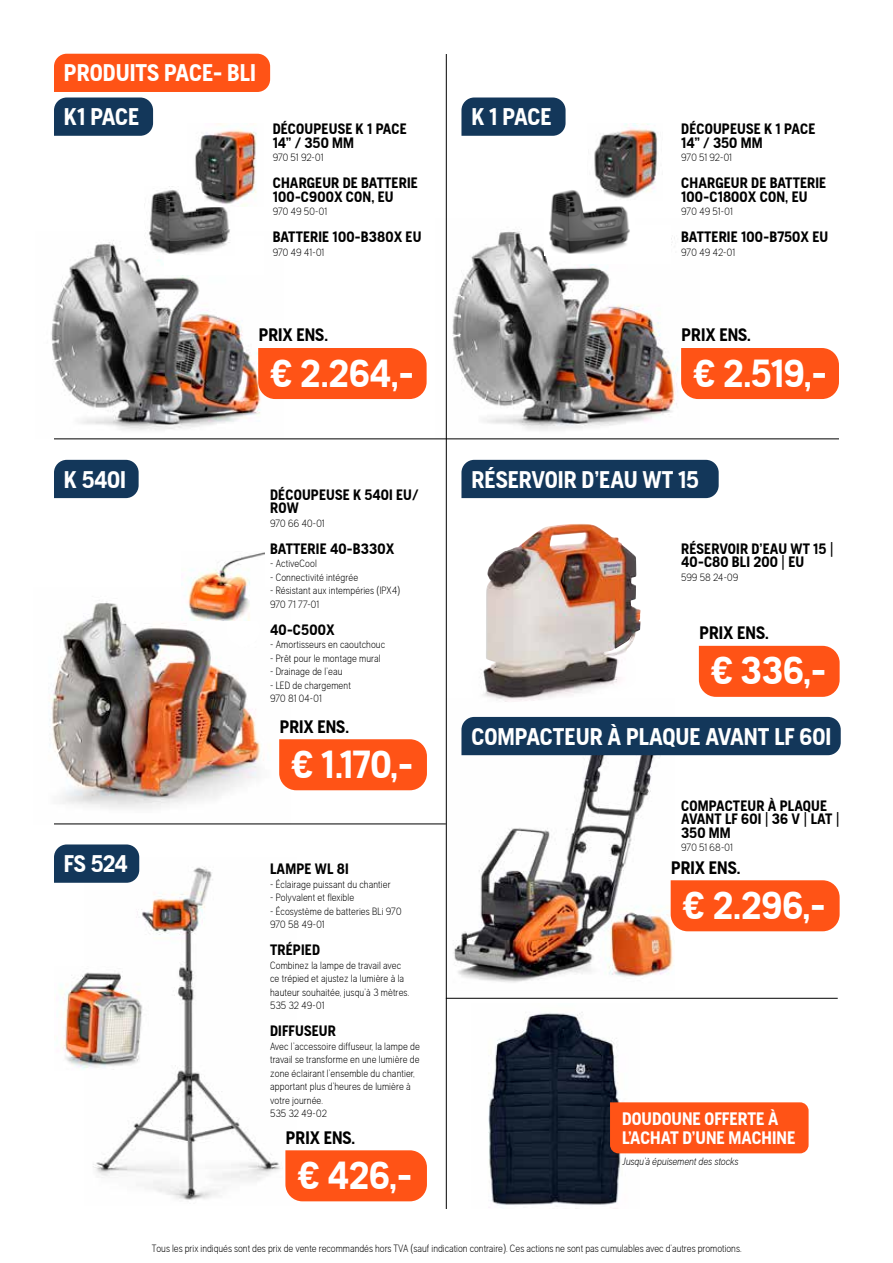
<style>
.page{position:relative;width:893px;height:1263px;background:#fff}
.page>*{position:absolute;margin:0;border:0;box-sizing:border-box;transform-origin:0 0}
.t1{font:700 39px "Husqvarna Gothic";color:#fff}
.t2{font:700 24px "Husqvarna Gothic";color:#fff}
.t3{font:700 18px "Husqvarna Gothic";color:#000}
.t4{font:700 18px/19.5px "Husqvarna Gothic";color:#fff}
.t5{font:700 15px/13.5px "Husqvarna Gothic";letter-spacing:.01em;color:#000}
.t6{font:300 10.5px/13.5px "Husqvarna Gothic";letter-spacing:.01em;color:#000}
.t7{font:italic 300 10.5px "Husqvarna Gothic";color:#000}
</style>
<div class="page">
<img style="left:453px;top:716px;width:222px;height:267px">
<img style="left:93px;top:858px;width:187px;height:342px">
<img style="left:51px;top:240px;width:233px;height:199px">
<img style="left:436px;top:219px;width:263px;height:220px">
<img style="left:49px;top:601px;width:241px;height:223px">
<img style="left:483px;top:524px;width:158px;height:178px">
<div style="left:54px;top:98px;width:99px;height:38px;background:#13375a"></div>
<div style="left:54px;top:54px;width:216px;height:38px;background:#ff5316"></div>
<div style="left:54px;top:460px;width:85px;height:38px;background:#13375a"></div>
<svg style="left:54px;top:844px;width:85px;height:39px;background:#1e4061"></svg>
<div style="left:461px;top:98px;width:105px;height:38px;background:#13375a"></div>
<div style="left:461px;top:460px;width:258px;height:38px;background:#13375a"></div>
<div style="left:461px;top:717px;width:380px;height:38px;background:#13375a"></div>
<hr style="left:54px;top:439px;width:785px;height:1px;background:#000">
<hr style="left:54px;top:824px;width:392px;height:1px;background:#000">
<hr style="left:446px;top:998px;width:392px;height:1px;background:#000">
<div style="left:681px;top:348px;width:158px;height:51px;background:#ff5316"></div>
<div style="left:699px;top:646px;width:141px;height:51px;background:#ff5316"></div>
<hr style="left:446px;top:54px;width:1px;height:1155px;background:#000">
<div style="left:258px;top:348px;width:169px;height:51px;background:#ff5316"></div>
<div style="left:279px;top:739px;width:148px;height:51px;background:#ff5316"></div>
<div style="left:285px;top:1150px;width:142px;height:51px;background:#ff5316"></div>
<img style="left:488px;top:1012px;width:151px;height:197px">
<div style="left:164px;top:236px;width:100px;height:38px;background:#fff"></div>
<div style="left:572px;top:226px;width:99px;height:38px;background:#fff"></div>
<img style="left:145px;top:186px;width:85px;height:70px">
<img style="left:544px;top:190px;width:90px;height:66px">
<img style="left:187px;top:124px;width:70px;height:82px">
<img style="left:587px;top:124px;width:70px;height:77px">
<svg style="left:226px;top:620px;width:34px;height:25px"></svg>
<img style="left:181px;top:552px;width:83px;height:68px">
<img style="left:60px;top:966px;width:91px;height:105px">
<div style="left:671px;top:880px;width:169px;height:51px;background:#ff5316"></div>
<div style="left:610px;top:1102px;width:199px;height:51px;background:#ff5316"></div>
<h2 class="t2" style="left:64px;top:59px;width:193px">PRODUITS PACE- BLI</h2>
<h2 class="t2" style="left:64px;top:103px;width:77px">K1 PACE</h2>
<h3 class="t5" style="left:273px;top:122px;width:136px">DÉCOUPEUSE K 1 PACE<br>14” / 350 MM</h3>
<p class="t6" style="left:273px;top:151px;width:52px">970 51 92-01</p>
<h3 class="t5" style="left:273px;top:176px;width:147px">CHARGEUR DE BATTERIE<br>100-C900X CON, EU</h3>
<p class="t6" style="left:273px;top:205px;width:56px">970 49 50-01</p>
<h3 class="t5" style="left:273px;top:230px;width:150px">BATTERIE 100-B380X EU</h3>
<p class="t6" style="left:273px;top:246px;width:53px">970 49 41-01</p>
<h3 class="t3" style="left:259px;top:325px;width:71px">PRIX ENS.</h3>
<h2 class="t2" style="left:64px;top:465px;width:64px">K 540I</h2>
<h2 class="t2" style="left:64px;top:850px;width:65px">FS 524</h2>
<h1 class="t1" style="left:271px;top:350px;width:144px">€ 2.264,-</h1>
<h3 class="t5" style="left:270px;top:488px;width:150px">DÉCOUPEUSE K 540I EU/<br>ROW</h3>
<p class="t6" style="left:270px;top:516px;width:56px">970 66 40-01</p>
<h3 class="t5" style="left:270px;top:542px;width:126px">BATTERIE 40-B330X</h3>
<p class="t6" style="left:270px;top:557px;width:48px">- ActiveCool</p>
<p class="t6" style="left:270px;top:570px;width:90px">- Connectivité intégrée</p>
<p class="t6" style="left:270px;top:584px;width:132px">- Résistant aux intempéries (IPX4)<br>970 71 77-01</p>
<h3 class="t5" style="left:270px;top:623px;width:66px">40-C500X</h3>
<p class="t6" style="left:270px;top:638px;width:117px">- Amortisseurs en caoutchouc</p>
<p class="t6" style="left:270px;top:651px;width:112px">- Prêt pour le montage mural</p>
<p class="t6" style="left:270px;top:665px;width:74px">- Drainage de l’eau</p>
<p class="t6" style="left:270px;top:678px;width:82px">- LED de chargement<br>970 81 04-01</p>
<h3 class="t3" style="left:280px;top:716px;width:71px">PRIX ENS.</h3>
<h1 class="t1" style="left:292px;top:742px;width:123px">€ 1.170,-</h1>
<h3 class="t5" style="left:270px;top:862px;width:80px">LAMPE WL 8I</h3>
<p class="t6" style="left:270px;top:877px;width:122px">- Éclairage puissant du chantier</p>
<p class="t6" style="left:270px;top:891px;width:86px">- Polyvalent et flexible</p>
<p class="t6" style="left:270px;top:904px;width:133px">- Écosystème de batteries BLi 970<br>970 58 49‑01</p>
<h3 class="t5" style="left:270px;top:943px;width:51px">TRÉPIED</h3>
<p class="t6" style="left:270px;top:958px;width:141px">Combinez la lampe de travail avec ce trépied et ajustez la lumière à la hauteur souhaitée, jusqu’à 3 mètres.<br>535 32 49‑01</p>
<h3 class="t5" style="left:270px;top:1024px;width:67px">DIFFUSEUR</h3>
<p class="t6" style="left:270px;top:1039px;width:151px">Avec l’accessoire diffuseur, la lampe de travail se transforme en une lumière de zone éclairant l’ensemble du chantier, apportant plus d’heures de lumière à votre journée.<br>535 32 49-02</p>
<h3 class="t3" style="left:286px;top:1127px;width:71px">PRIX ENS.</h3>
<h1 class="t1" style="left:298px;top:1153px;width:116px">€ 426,-</h1>
<h2 class="t2" style="left:471px;top:103px;width:82px">K 1 PACE</h2>
<h3 class="t5" style="left:681px;top:122px;width:136px">DÉCOUPEUSE K 1 PACE<br>14” / 350 MM</h3>
<p class="t6" style="left:681px;top:151px;width:52px">970 51 92-01</p>
<h3 class="t5" style="left:681px;top:176px;width:147px">CHARGEUR DE BATTERIE<br>100-C1800X CON, EU</h3>
<p class="t6" style="left:681px;top:205px;width:53px">970 49 51-01</p>
<h3 class="t5" style="left:681px;top:230px;width:149px">BATTERIE 100-B750X EU</h3>
<p class="t6" style="left:681px;top:246px;width:56px">970 49 42-01</p>
<h3 class="t3" style="left:682px;top:325px;width:71px">PRIX ENS.</h3>
<h1 class="t1" style="left:694px;top:350px;width:135px">€ 2.519,-</h1>
<h2 class="t2" style="left:471px;top:465px;width:229px">RÉSERVOIR D’EAU WT 15</h2>
<h3 class="t5" style="left:681px;top:542px;width:154px">RÉSERVOIR D’EAU WT 15 |<br>40-C80 BLI 200 | EU</h3>
<p class="t6" style="left:681px;top:570px;width:59px">599 58 24-09</p>
<h3 class="t3" style="left:699px;top:623px;width:71px">PRIX ENS.</h3>
<h1 class="t1" style="left:711px;top:648px;width:116px">€ 336,-</h1>
<h2 class="t2" style="left:471px;top:722px;width:361px">COMPACTEUR À PLAQUE AVANT LF 60I</h2>
<h3 class="t5" style="left:681px;top:799px;width:160px">COMPACTEUR À PLAQUE<br>AVANT LF 60I | 36 V | LAT |<br>350 MM</h3>
<p class="t6" style="left:681px;top:841px;width:53px">970 51 68‑01</p>
<h3 class="t3" style="left:671px;top:857px;width:71px">PRIX ENS.</h3>
<h1 class="t1" style="left:683px;top:883px;width:144px">€ 2.296,-</h1>
<h3 class="t4" style="left:622px;top:1108px;width:175px">DOUDOUNE OFFERTE À<br>L’ACHAT D’UNE MACHINE</h3>
<p class="t7" style="left:622px;top:1156px;width:117px">Jusqu’à épuisement des stocks</p>
<p class="t6" style="left:152px;top:1241px;width:591px">Tous les prix indiqués sont des prix de vente recommandés hors TVA (sauf indication contraire). Ces actions ne sont pas cumulables avec d’autres promotions.</p>
</div>
